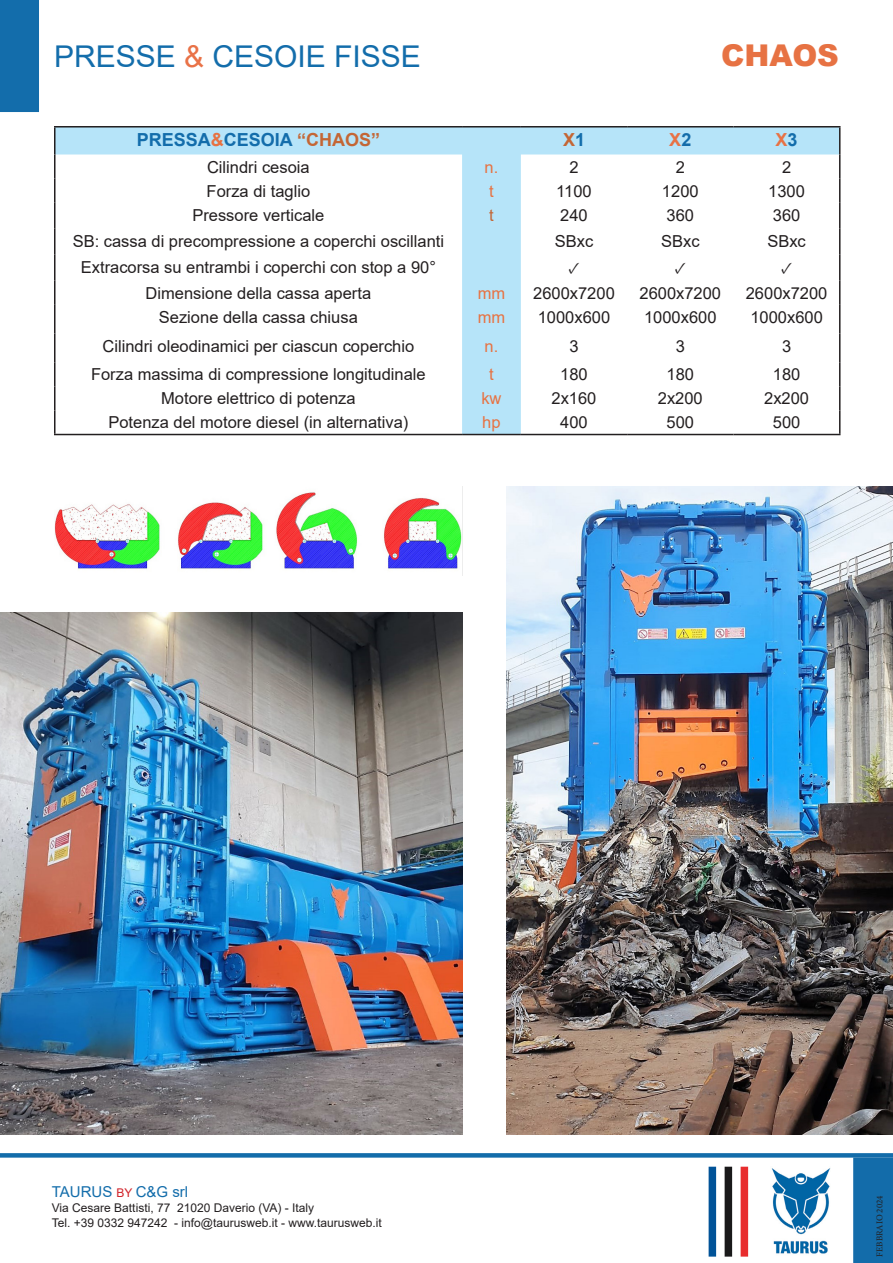
<style>
.page{position:relative;width:893px;height:1263px;background:#fff}
.page>*{position:absolute;margin:0;border:0;box-sizing:border-box;transform-origin:0 0}
.t1{font:30px "Arial";color:#136dab}
.t2{font:900 30px "Arial";color:#e77243}
.t3{font:700 18px "Arial";color:#136dab}
.t4{font:700 18px "Arial";color:#e87245}
.t5{font:700 18px "Arial";color:#c46635}
.t6{font:16.5px "Arial";color:#231f20}
.t7{font:16.5px "Arial";color:#e77242}
.t8{font:16.5px "Minion Pro";color:#231f20}
.t9{font:16.5px "Arial";color:#c46635}
.t10{font:15px "Arial";color:#136dab}
.t11{font:12px/15px "Arial";color:#231f20}
.t12{font:9px "Minion Pro";color:#231f20}
.s1{color:#e97247}
.s2{color:#e77242}
.s3{color:#c46635}
.s4{color:#136dab}
.s5{color:#136caa}
.s6{font-size:12px;color:#d1232a}
</style>
<div class="page">
<svg style="left:0;top:1153px;width:893px;height:4px;background:#1b71ac"></svg>
<div style="left:0;top:0;width:39px;height:112px;background:#136dab"></div>
<div style="left:853px;top:1157px;width:40px;height:106px;background:#136caa"></div>
<img style="left:771px;top:1168px;width:59px;height:86px">
<div style="left:709px;top:1167px;width:7px;height:89px;background:#015398"></div>
<div style="left:725px;top:1167px;width:7px;height:89px;background:#1a191a"></div>
<div style="left:741px;top:1167px;width:7px;height:89px;background:#e82d2e"></div>
<img style="left:506px;top:486px;width:387px;height:648px">
<svg style="left:56px;top:128px;width:783px;height:306px"></svg>
<hr style="left:54px;top:126px;width:408px;height:2px;background:#231f20">
<hr style="left:54px;top:128px;width:2px;height:26px;background:#231f20">
<hr style="left:462px;top:126px;width:59px;height:2px;background:#231f20">
<hr style="left:521px;top:126px;width:106px;height:2px;background:#231f20">
<hr style="left:627px;top:126px;width:106px;height:2px;background:#231f20">
<hr style="left:733px;top:126px;width:107px;height:2px;background:#231f20">
<hr style="left:54px;top:154px;width:2px;height:25px;background:#231f20">
<hr style="left:54px;top:179px;width:2px;height:24px;background:#231f20">
<hr style="left:54px;top:203px;width:2px;height:26px;background:#231f20">
<hr style="left:54px;top:229px;width:2px;height:26px;background:#231f20">
<hr style="left:54px;top:255px;width:2px;height:26px;background:#231f20">
<hr style="left:54px;top:281px;width:2px;height:24px;background:#231f20">
<hr style="left:54px;top:305px;width:2px;height:28px;background:#231f20">
<hr style="left:54px;top:333px;width:2px;height:29px;background:#231f20">
<hr style="left:54px;top:362px;width:2px;height:24px;background:#231f20">
<hr style="left:54px;top:386px;width:2px;height:24px;background:#231f20">
<hr style="left:54px;top:410px;width:2px;height:24px;background:#231f20">
<svg style="left:839px;top:128px;width:1px;height:306px"></svg>
<hr style="left:54px;top:434px;width:408px;height:1px;background:#231f20">
<hr style="left:462px;top:434px;width:59px;height:1px;background:#231f20">
<hr style="left:521px;top:434px;width:106px;height:1px;background:#231f20">
<hr style="left:627px;top:434px;width:106px;height:1px;background:#231f20">
<hr style="left:733px;top:434px;width:107px;height:1px;background:#231f20">
<img style="left:0;top:612px;width:462px;height:522px">
<img style="left:54px;top:492px;width:408px;height:77px">
<h1 class="t1" style="left:54px;top:36px;width:368px">PRESSE <span class="s1">&amp;</span> CESOIE FISSE</h1>
<p class="t2" style="left:721px;top:33px;width:119px">CHAOS</p>
<p class="t3" style="left:137px;top:127px;width:245px">PRESSA<span class="s2">&amp;</span>CESOIA <span class="s3">“CHAOS”</span></p>
<p class="t5" style="left:563px;top:127px;width:24px">X<span class="s4">1</span></p>
<p class="t4" style="left:669px;top:127px;width:24px">X<span class="s5">2</span></p>
<p class="t4" style="left:776px;top:127px;width:24px">X<span class="s4">3</span></p>
<p class="t6" style="left:207px;top:155px;width:104px">Cilindri cesoia</p>
<p class="t7" style="left:485px;top:155px;width:15px">n.</p>
<p class="t6" style="left:569px;top:155px;width:11px">2</p>
<p class="t6" style="left:676px;top:155px;width:11px">2</p>
<p class="t6" style="left:782px;top:155px;width:11px">2</p>
<p class="t6" style="left:207px;top:179px;width:105px">Forza di taglio</p>
<p class="t7" style="left:489px;top:179px;width:6px">t</p>
<p class="t6" style="left:556px;top:179px;width:37px">1100</p>
<p class="t6" style="left:662px;top:179px;width:38px">1200</p>
<p class="t6" style="left:768px;top:179px;width:38px">1300</p>
<p class="t6" style="left:192px;top:204px;width:134px">Pressore verticale</p>
<p class="t9" style="left:489px;top:204px;width:6px">t</p>
<p class="t6" style="left:560px;top:204px;width:29px">240</p>
<p class="t6" style="left:667px;top:204px;width:29px">360</p>
<p class="t6" style="left:773px;top:204px;width:29px">360</p>
<p class="t6" style="left:73px;top:230px;width:373px">SB: cassa di precompressione a coperchi oscillanti</p>
<p class="t6" style="left:555px;top:230px;width:40px">SBxc</p>
<p class="t6" style="left:661px;top:230px;width:40px">SBxc</p>
<p class="t6" style="left:767px;top:230px;width:40px">SBxc</p>
<p class="t6" style="left:81px;top:256px;width:357px">Extracorsa su entrambi i coperchi con stop a 90°</p>
<p class="t8" style="left:568px;top:256px;width:13px">✓</p>
<p class="t8" style="left:675px;top:256px;width:13px">✓</p>
<p class="t8" style="left:781px;top:256px;width:13px">✓</p>
<p class="t6" style="left:146px;top:282px;width:227px">Dimensione della cassa aperta</p>
<p class="t7" style="left:478px;top:282px;width:29px">mm</p>
<p class="t6" style="left:533px;top:282px;width:83px">2600x7200</p>
<p class="t6" style="left:639px;top:282px;width:83px">2600x7200</p>
<p class="t6" style="left:746px;top:282px;width:83px">2600x7200</p>
<p class="t6" style="left:159px;top:306px;width:201px">Sezione della cassa chiusa</p>
<p class="t7" style="left:478px;top:306px;width:29px">mm</p>
<p class="t6" style="left:538px;top:306px;width:74px">1000x600</p>
<p class="t6" style="left:644px;top:306px;width:74px">1000x600</p>
<p class="t6" style="left:750px;top:306px;width:74px">1000x600</p>
<p class="t6" style="left:102px;top:334px;width:313px">Cilindri oleodinamici per ciascun coperchio</p>
<p class="t7" style="left:485px;top:334px;width:15px">n.</p>
<p class="t6" style="left:569px;top:334px;width:11px">3</p>
<p class="t6" style="left:676px;top:334px;width:11px">3</p>
<p class="t6" style="left:782px;top:334px;width:11px">3</p>
<p class="t6" style="left:91px;top:363px;width:336px">Forza massima di compressione longitudinale</p>
<p class="t7" style="left:489px;top:363px;width:6px">t</p>
<p class="t6" style="left:560px;top:363px;width:29px">180</p>
<p class="t6" style="left:667px;top:363px;width:29px">180</p>
<p class="t6" style="left:773px;top:363px;width:29px">180</p>
<p class="t6" style="left:161px;top:387px;width:196px">Motore elettrico di potenza</p>
<p class="t7" style="left:481px;top:387px;width:22px">kw</p>
<p class="t6" style="left:551px;top:387px;width:46px">2x160</p>
<p class="t6" style="left:658px;top:387px;width:46px">2x200</p>
<p class="t6" style="left:764px;top:387px;width:46px">2x200</p>
<p class="t6" style="left:108px;top:411px;width:301px">Potenza del motore diesel (in alternativa)</p>
<p class="t7" style="left:482px;top:411px;width:20px">hp</p>
<p class="t6" style="left:560px;top:411px;width:29px">400</p>
<p class="t6" style="left:667px;top:411px;width:29px">500</p>
<p class="t6" style="left:773px;top:411px;width:29px">500</p>
<p class="t10" style="left:52px;top:1181px;width:138px">TAURUS <span class="s6">BY</span> C&amp;G srl</p>
<p class="t11" style="left:52px;top:1200px;width:332px">Via Cesare Battisti, 77 21020 Daverio (VA) - Italy<br>Tel. +39 0332 947242 - info@taurusweb.it - www.taurusweb.it</p>
<p class="t12" style="left:874px;top:1256px;width:63px;rotate:-90deg">FEBBRAIO 2024</p>
</div>
